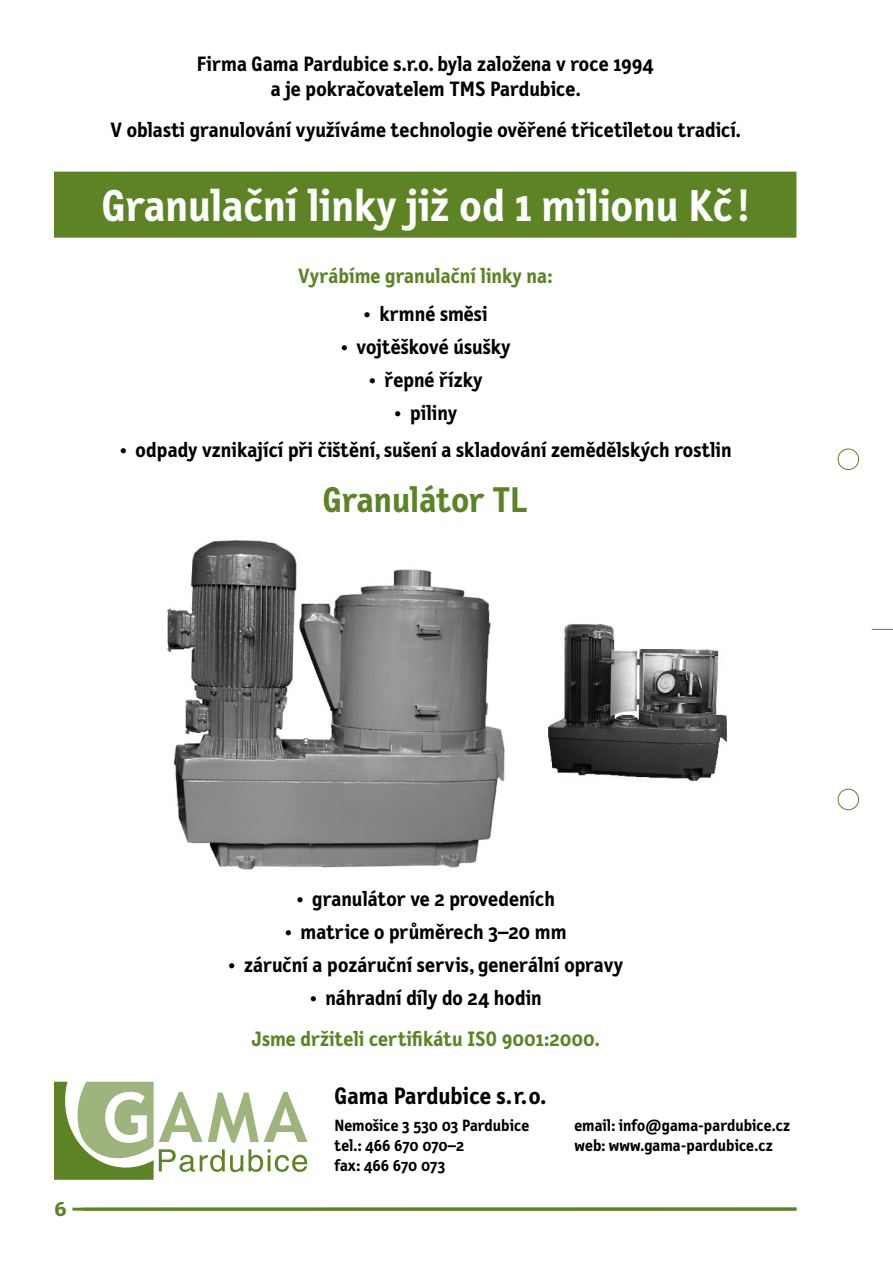
<style>
.page{position:relative;width:893px;height:1263px;background:#fff}
.page>*{position:absolute;margin:0;border:0;box-sizing:border-box;transform-origin:0 0}
.t1{font:700 45px "Letter Gothic Text CE";color:#fff}
.t2{font:700 36px "Letter Gothic Text CE";color:#5c8324}
.t3{font:700 24px "Letter Gothic Text CE";color:#000}
.t4{font:700 21px/25.2px "Letter Gothic Text CE";color:#000;text-align:center}
.t5{font:700 21px "Letter Gothic Text CE";color:#5c8324}
.t6{font:700 16.5px/19.8px "Letter Gothic Text CE";color:#000}
</style>
<div class="page">
<div style="left:838px;top:449px;width:21px;height:21px;border:1px solid #5c8324;border-radius:50%"></div>
<div style="left:838px;top:789px;width:21px;height:21px;border:1px solid #5c8324;border-radius:50%"></div>
<svg style="left:872px;top:629px;width:21px;height:1px"></svg>
<svg style="left:83px;top:1207px;width:713px;height:4px;background:#709240"></svg>
<div style="left:54px;top:172px;width:742px;height:66px;background:#5c8324"></div>
<img style="left:166px;top:540px;width:339px;height:330px">
<img style="left:547px;top:624px;width:180px;height:157px">
<svg style="left:54px;top:1082px;width:253px;height:98px"></svg>
<p class="t4" style="left:197px;top:50px;width:458px">Firma Gama Pardubice s.r.o. byla založena v roce 1994 a je pokračovatelem TM S Pardubice.</p>
<p class="t4" style="left:111px;top:117px;width:632px">V oblasti granulování využíváme technologie ověřené třicetiletou tradicí.</p>
<h1 class="t1" style="left:102px;top:176px;width:648px">Granulační linky již od 1 milionu Kč !</h1>
<p class="t5" style="left:298px;top:263px;width:256px">Vyrábíme granulační linky na:</p>
<p class="t4" style="left:363px;top:300px;width:127px">• krmné směsi</p>
<p class="t4" style="left:340px;top:333px;width:173px">• vojtěškové úsušky</p>
<p class="t4" style="left:368px;top:366px;width:118px">• řepné řízky</p>
<p class="t4" style="left:393px;top:399px;width:67px">• piliny</p>
<p class="t4" style="left:119px;top:436px;width:615px">• odpady vznikající při čištění, sušení a skladování zemědělských rostlin</p>
<h2 class="t2" style="left:323px;top:476px;width:188px">Granulátor TL</h2>
<p class="t4" style="left:296px;top:885px;width:261px">• granulátor ve 2 provedeních</p>
<p class="t4" style="left:284px;top:918px;width:284px">• matrice o průměrech 3–20 mm</p>
<p class="t4" style="left:227px;top:951px;width:399px">• záruční a pozáruční servis, generální opravy</p>
<p class="t4" style="left:309px;top:984px;width:235px">• náhradní díly do 24 hodin</p>
<p class="t5" style="left:252px;top:1025px;width:350px">Jsme držiteli certifikátu ISO 9001:2000.</p>
<p class="t3" style="left:334px;top:1080px;width:213px">Gama Pardubice s.r.o.</p>
<p class="t6" style="left:334px;top:1115px;width:196px">Nemošice 3 530 03 Pardubice tel.: 466 670 070–2<br>fax: 466 670 073</p>
<p class="t6" style="left:574px;top:1115px;width:217px">email: info@gama-pardubice.cz web: www.gama-pardubice.cz</p>
</div>
